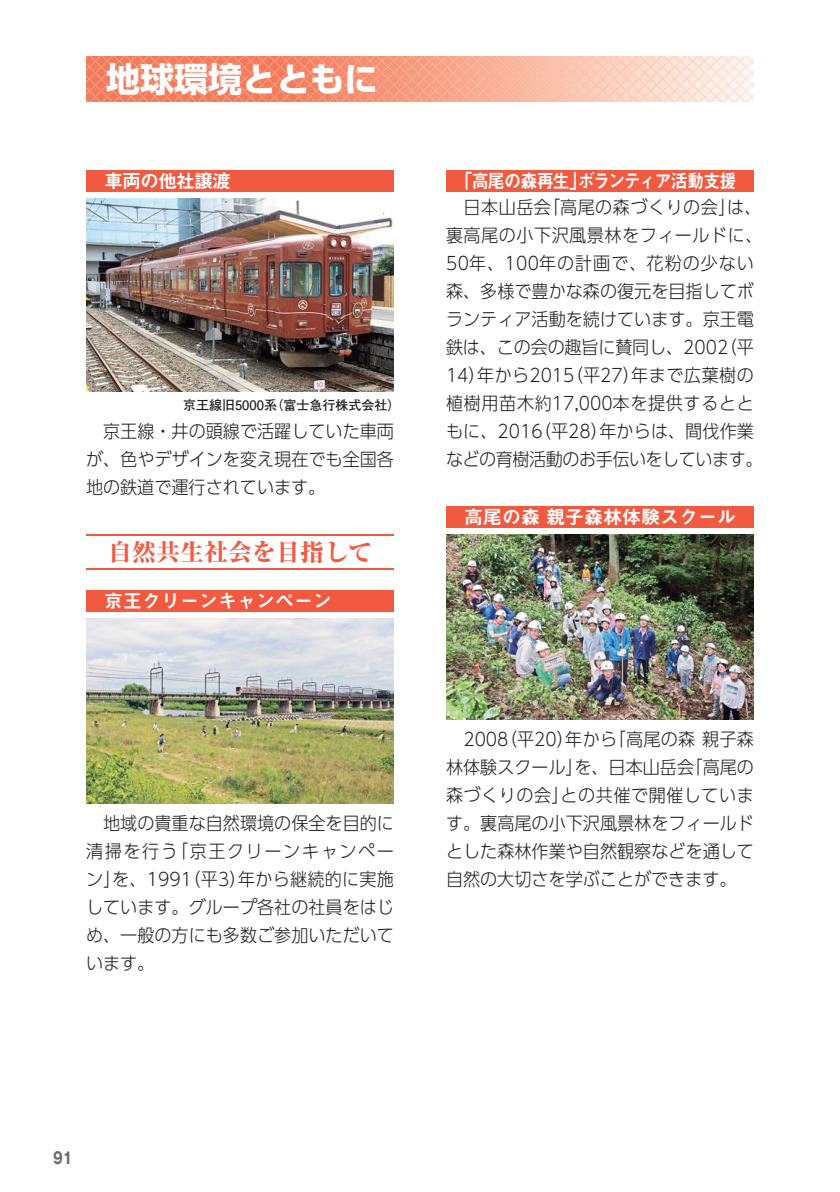
<style>
.page{position:relative;width:840px;height:1192px;background:#fff}
.page>*{position:absolute;margin:0;border:0;box-sizing:border-box;transform-origin:0 0}
.t1{font:700 34px "UD Shin Go Pr 6 N";color:#fff}
.t2{font:800 24px "Ryumin Pr 6 N";color:#f15a40}
.t3{font:19px "Midashi Go Pr 6 N MB31";color:#fff}
.t4{font:19px "Midashi Go Pr 6 N MB31";letter-spacing:-.05em;color:#fff;scale:.9 1}
.t5{font:19px "Midashi Go Pr 6 N MB31";letter-spacing:-.05em;color:#fff}
.t6{font:300 18px/28px "UD Shin Go Pr 6 N";color:#231f20;text-align:justify;scale:.95 1}
.t7{font:700 16px "Gothic MB101 Pr 6 N";color:#6d6e70;scale:.8 1}
.t8{font:700 13px "Futo Go B101 Pr 6 N";color:#231f20}
</style>
<div class="page">
<hr style="left:86px;top:534px;width:308px;height:2px;background:#f15a40">
<hr style="left:86px;top:568px;width:308px;height:2px;background:#f15a40">
<div style="left:86px;top:590px;width:308px;height:22px;background:#f15a40"></div>
<div style="left:446px;top:170px;width:308px;height:22px;background:#f15a40"></div>
<div style="left:446px;top:506px;width:308px;height:22px;background:#f15a40"></div>
<img style="left:86px;top:618px;width:308px;height:186px">
<div style="left:86px;top:170px;width:308px;height:22px;background:#f15a40"></div>
<img style="left:86px;top:198px;width:308px;height:194px">
<img style="left:446px;top:534px;width:308px;height:186px">
<svg style="left:86px;top:56px;width:668px;height:46px"></svg>
<h1 class="t1" style="left:106px;top:66px;width:273px">地球環境とともに</h1>
<p class="t5" style="left:104px;top:174px;width:129px">車両の他社譲渡</p>
<p class="t8" style="left:183px;top:401px;width:219px">京王線旧5000系（富士急行株式会社）</p>
<p class="t6" style="left:86px;top:420px;width:326px;text-indent:17px">京王線・井の頭線で活躍していた車両が、色やデザインを変え現在でも全国各地の鉄道で運行されています。</p>
<h2 class="t2" style="left:108px;top:543px;width:265px">自然共生社会を目指して</h2>
<p class="t3" style="left:104px;top:594px;width:229px">京王クリーンキャンペーン</p>
<p class="t6" style="left:86px;top:812px;width:326px;text-indent:17px">地域の貴重な自然環境の保全を目的に清掃を行う「京王クリーンキャンペーン」を、1991（平3）年から継続的に実施しています。グループ各社の社員をはじめ、一般の方にも多数ご参加いただいています。</p>
<p class="t4" style="left:455px;top:174px;width:314px">「高尾の森再生」ボランティア活動支援</p>
<p class="t6" style="left:446px;top:196px;width:335px;text-align:left;text-indent:18px">日本山岳会「高尾の森づくりの会」は、裏高尾の小下沢風景林をフィールドに、<br>50年、100年の計画で、花粉の少ない森、多様で豊かな森の復元を目指してボランティア活動を続けています。京王電鉄は、この会の趣旨に賛同し、2002（平<br>14）年から2015（平27）年まで広葉樹の植樹用苗木約17,000本を提供するとともに、2016（平28）年からは、間伐作業などの育樹活動のお手伝いをしています。</p>
<p class="t3" style="left:464px;top:510px;width:274px">高尾の森 親子森林体験スクール</p>
<p class="t6" style="left:446px;top:728px;width:326px;text-indent:17px">2008（平20）年から「高尾の森 親子森林体験スクール」を、日本山岳会「高尾の森づくりの会」との共催で開催しています。裏高尾の小下沢風景林をフィールドとした森林作業や自然観察などを通して自然の大切さを学ぶことができます。</p>
<p class="t7" style="left:53px;top:1152px;width:26px">91</p>
</div>
